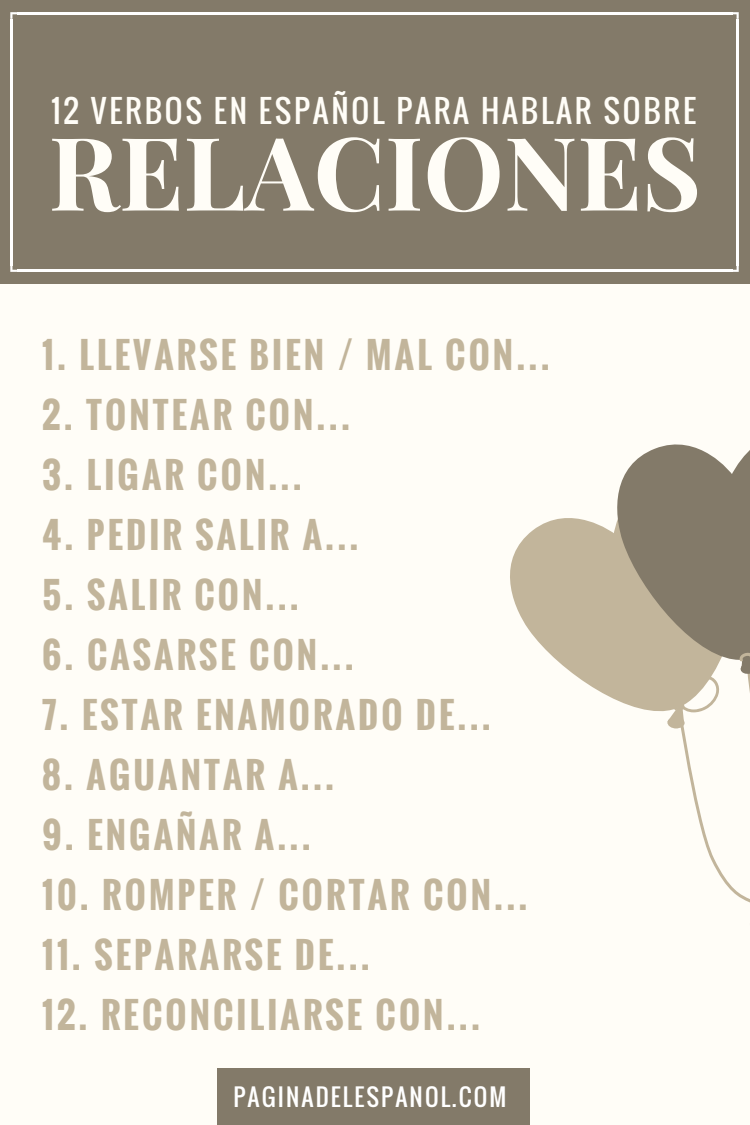
<style>
.page{position:relative;width:750px;height:1125px;background:#fffdf7}
.page>*{position:absolute;margin:0;border:0;box-sizing:border-box;transform-origin:0 0}
.t1{font:700 101.75px "Playfair Display";color:#fffdf7}
.t2{font:700 35.38px "Oswald";letter-spacing:.09em;color:#c2b59b}
.t3{font:31px "Oswald";letter-spacing:.09em;color:#fffdf7}
.t4{font:23.62px "Oswald";letter-spacing:.09em;color:#fff}
</style>
<div class="page">
<div style="left:0;top:0;width:750px;height:284px;background:#837a69"></div>
<hr style="left:737px;top:19px;width:2px;height:246px;background:#fff">
<hr style="left:10px;top:19px;width:2px;height:246px;background:#fff">
<hr style="left:17px;top:12px;width:715px;height:2px;background:#fff">
<hr style="left:17px;top:270px;width:715px;height:2px;background:#fff">
<svg style="left:732px;top:12px;width:7px;height:7px"></svg>
<svg style="left:10px;top:12px;width:7px;height:7px"></svg>
<svg style="left:732px;top:265px;width:7px;height:7px"></svg>
<svg style="left:10px;top:265px;width:7px;height:7px"></svg>
<div style="left:218px;top:1068px;width:312px;height:57px;background:#837a69"></div>
<svg style="left:510px;top:518px;width:102px;height:180px;fill:#c2b59b"></svg>
<svg style="left:612px;top:444px;width:138px;height:459px"></svg>
<p class="t3" style="left:51px;top:87px;width:647px">12 VERBOS EN ESPAÑOL PARA HABLAR SOBRE</p>
<h1 class="t1" style="left:49px;top:101px;width:654px">RELACIONES</h1>
<p class="t2" style="left:42px;top:327px;width:509px">1. LLEVARSE BIEN / MAL CON...</p>
<p class="t2" style="left:42px;top:387px;width:309px">2. TONTEAR CON...</p>
<p class="t2" style="left:42px;top:447px;width:261px">3. LIGAR CON...</p>
<p class="t2" style="left:42px;top:507px;width:318px">4. PEDIR SALIR A...</p>
<p class="t2" style="left:42px;top:567px;width:258px">5. SALIR CON...</p>
<p class="t2" style="left:42px;top:627px;width:313px">6. CASARSE CON...</p>
<p class="t2" style="left:42px;top:687px;width:450px">7. ESTAR ENAMORADO DE...</p>
<p class="t2" style="left:42px;top:747px;width:294px">8. AGUANTAR A...</p>
<p class="t2" style="left:42px;top:807px;width:270px">9. ENGAÑAR A...</p>
<p class="t2" style="left:42px;top:867px;width:487px">10. ROMPER / CORTAR CON...</p>
<p class="t2" style="left:42px;top:927px;width:329px">11. SEPARARSE DE...</p>
<p class="t2" style="left:42px;top:987px;width:439px">12. RECONCILIARSE CON...</p>
<p class="t4" style="left:233px;top:1079px;width:274px">PAGINADELESPANOL.COM</p>
</div>
